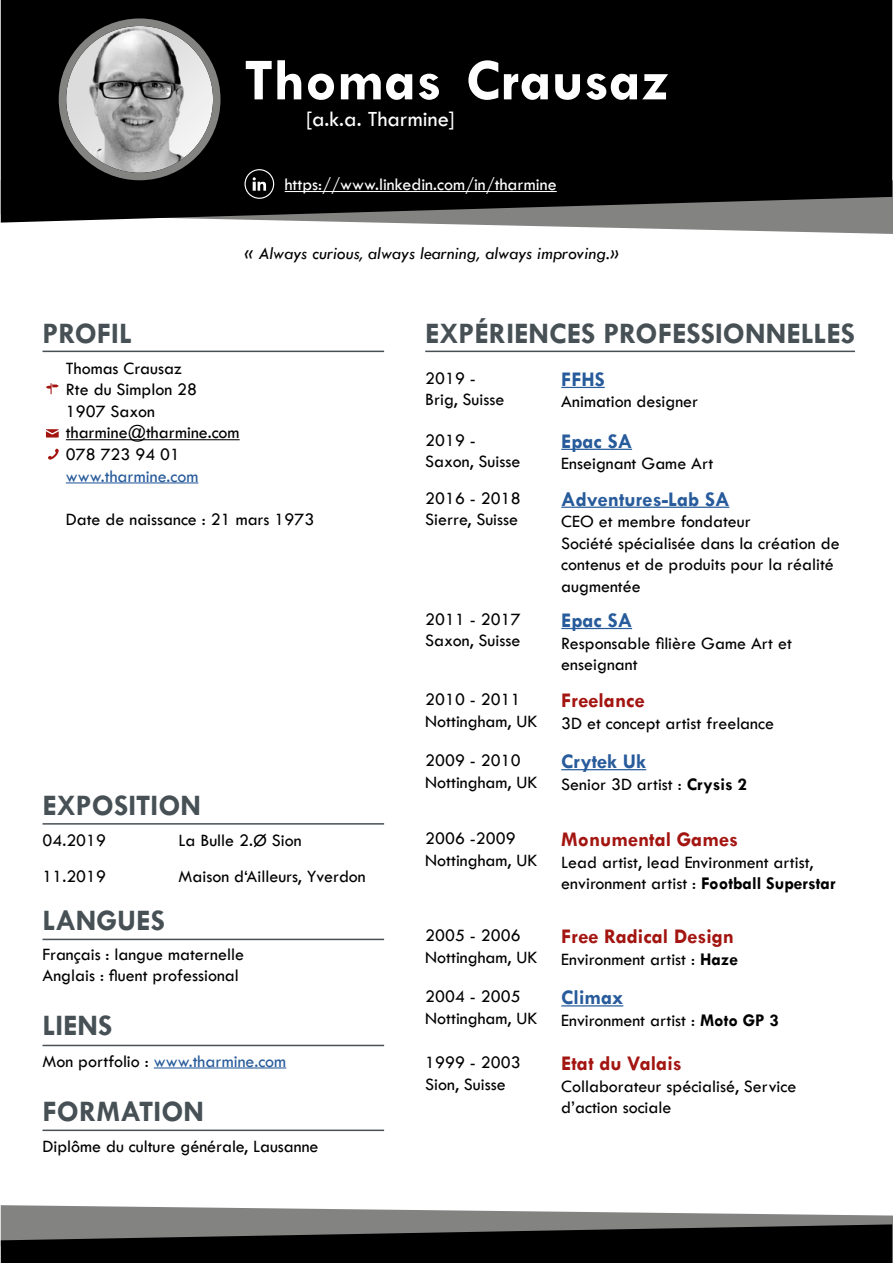
<style>
.page{position:relative;width:893px;height:1263px;background:#fff}
.page>*{position:absolute;margin:0;border:0;box-sizing:border-box;transform-origin:0 0}
.t1{font:700 60px "Tw Cen";color:#fff}
.t2{font:700 30px "Tw Cen";color:#465055}
.t3{font:22.5px "Tw Cen";color:#fff}
.t4{font:700 21px "Tw Cen";color:#a31511}
.t5{font:700 21px "Tw Cen";color:#275b9b}
.t6{font:18px/21.6px "Tw Cen";color:#000}
.t7{font:italic 18px "Tw Cen";color:#000}
.t8{font:18px "Tw Cen";color:#275b9b}
.t9{font:18px "Tw Cen";color:#fff}
.s1{color:#000}
.s2{font-weight:700}
</style>
<div class="page">
<svg style="left:399px;top:180px;width:494px;height:54px"></svg>
<svg style="left:1px;top:1205px;width:892px;height:58px;fill:#838382"></svg>
<svg style="left:1px;top:0;width:891px;height:223px;fill:#000"></svg>
<svg style="left:1px;top:1224px;width:891px;height:39px"></svg>
<div style="left:47px;top:13px;width:178px;height:178px;background:#000;opacity:.5"></div>
<img style="left:66px;top:26px;width:147px;height:147px;border-radius:73px">
<div style="left:59px;top:18px;width:161px;height:162px;border:8px solid #838382;border-radius:50%"></div>
<hr style="left:43px;top:351px;width:341px;height:1px;background:#465055">
<hr style="left:425px;top:351px;width:430px;height:1px;background:#465055">
<hr style="left:43px;top:939px;width:341px;height:1px;background:#465055">
<hr style="left:43px;top:1045px;width:341px;height:1px;background:#465055">
<hr style="left:43px;top:1129px;width:341px;height:2px;background:#465055">
<hr style="left:43px;top:823px;width:341px;height:2px;background:#465055">
<hr style="left:66px;top:439px;width:174px;height:1px;background:#000">
<hr style="left:66px;top:482px;width:132px;height:1px;background:#275b9b">
<hr style="left:561px;top:507px;width:168px;height:1px;background:#275b9b">
<hr style="left:561px;top:628px;width:71px;height:1px;background:#275b9b">
<hr style="left:561px;top:449px;width:71px;height:1px;background:#275b9b">
<hr style="left:561px;top:387px;width:44px;height:1px;background:#275b9b">
<hr style="left:561px;top:769px;width:85px;height:1px;background:#275b9b">
<hr style="left:561px;top:1005px;width:62px;height:1px;background:#275b9b">
<hr style="left:154px;top:1067px;width:132px;height:1px;background:#275b9b">
<svg style="left:244px;top:169px;width:30px;height:30px"></svg>
<hr style="left:285px;top:191px;width:272px;height:1px;background:#fff">
<svg style="left:46px;top:383px;width:13px;height:11px"></svg>
<svg style="left:46px;top:429px;width:13px;height:8px"></svg>
<svg style="left:48px;top:448px;width:11px;height:12px"></svg>
<h1 class="t1" style="left:244px;top:44px;width:427px">Thomas Crausaz</h1>
<p class="t3" style="left:306px;top:105px;width:150px">[a.k.a. Tharmine]</p>
<p class="t9" style="left:285px;top:174px;width:274px">https://www.linkedin.com/in/tharmine</p>
<p class="t7" style="left:244px;top:242px;width:376px">« Always curious, always learning, always improving.»</p>
<h2 class="t2" style="left:43px;top:315px;width:91px">PROFIL</h2>
<h2 class="t2" style="left:425px;top:315px;width:431px">EXPÉRIENCES PROFESSIONNELLES</h2>
<p class="t6" style="left:66px;top:357px;width:175px">Thomas Crausaz<br>Rte du Simplon 28<br>1907 Saxon tharmine@tharmine.com<br>078 723 94 01</p>
<p class="t8" style="left:66px;top:465px;width:134px">www.tharmine.com</p>
<p class="t6" style="left:66px;top:508px;width:250px">Date de naissance : 21 mars 1973</p>
<h2 class="t2" style="left:43px;top:787px;width:160px">EXPOSITION</h2>
<p class="t6" style="left:43px;top:822px;width:65px;line-height:36.2px">04.2019<br>11.2019</p>
<p class="t6" style="left:179px;top:822px;width:189px;line-height:36.2px">La Bulle 2.Ø Sion<br>Maison d‘Ailleurs, Yverdon</p>
<h2 class="t2" style="left:43px;top:902px;width:124px">LANGUES</h2>
<p class="t6" style="left:43px;top:943px;width:203px">Français : langue maternelle<br>Anglais : fluent professional</p>
<h2 class="t2" style="left:43px;top:1007px;width:71px">LIENS</h2>
<p class="t8" style="left:43px;top:1050px;width:245px"><span class="s1">Mon portfolio :</span> www.tharmine.com</p>
<h2 class="t2" style="left:43px;top:1093px;width:163px">FORMATION</h2>
<p class="t6" style="left:43px;top:1135px;width:278px">Diplôme du culture générale, Lausanne</p>
<p class="t6" style="left:425px;top:367px;width:81px">2019 -<br>Brig, Suisse</p>
<p class="t6" style="left:425px;top:429px;width:97px">2019 -<br>Saxon, Suisse</p>
<p class="t6" style="left:425px;top:487px;width:97px">2016 - 2018<br>Sierre, Suisse</p>
<p class="t6" style="left:425px;top:608px;width:97px">2011 - 2017<br>Saxon, Suisse</p>
<p class="t6" style="left:425px;top:689px;width:114px">2010 - 2011<br>Nottingham, UK</p>
<p class="t6" style="left:425px;top:749px;width:114px">2009 - 2010<br>Nottingham, UK</p>
<p class="t6" style="left:425px;top:828px;width:114px">2006 -2009<br>Nottingham, UK</p>
<p class="t6" style="left:425px;top:925px;width:114px">2005 - 2006<br>Nottingham, UK</p>
<p class="t6" style="left:425px;top:986px;width:114px">2004 - 2005<br>Nottingham, UK</p>
<p class="t6" style="left:425px;top:1051px;width:97px">1999 - 2003<br>Sion, Suisse</p>
<p class="t5" style="left:561px;top:367px;width:45px">FFHS</p>
<p class="t6" style="left:561px;top:391px;width:138px">Animation designer</p>
<p class="t5" style="left:561px;top:428px;width:72px">Epac SA</p>
<p class="t6" style="left:561px;top:453px;width:154px">Enseignant Game Art</p>
<p class="t5" style="left:561px;top:486px;width:170px">Adventures-Lab SA</p>
<p class="t6" style="left:561px;top:511px;width:280px">CEO et membre fondateur<br>Société spécialisée dans la création de contenus et de produits pour la réalité augmentée</p>
<p class="t5" style="left:561px;top:608px;width:72px">Epac SA</p>
<p class="t6" style="left:561px;top:632px;width:232px">Responsable filière Game Art et enseignant</p>
<p class="t4" style="left:561px;top:688px;width:85px">Freelance</p>
<p class="t6" style="left:561px;top:712px;width:214px">3D et concept artist freelance</p>
<p class="t5" style="left:561px;top:749px;width:86px">Crytek Uk</p>
<p class="t6" style="left:561px;top:773px;width:187px">Senior 3D artist : <span class="s2">Crysis 2</span></p>
<p class="t4" style="left:561px;top:827px;width:178px">Monumental Games</p>
<p class="t6" style="left:561px;top:851px;width:276px">Lead artist, lead Environment artist, environment artist : <span class="s2">Football Superstar</span></p>
<p class="t4" style="left:561px;top:924px;width:174px">Free Radical Design</p>
<p class="t6" style="left:561px;top:948px;width:178px">Environment artist : <span class="s2">Haze</span></p>
<p class="t5" style="left:561px;top:985px;width:64px">Climax</p>
<p class="t6" style="left:561px;top:1009px;width:219px">Environment artist : <span class="s2">Moto GP 3</span></p>
<p class="t4" style="left:561px;top:1051px;width:122px">Etat du Valais</p>
<p class="t6" style="left:561px;top:1075px;width:237px">Collaborateur spécialisé, Service d’action sociale</p>
</div>
